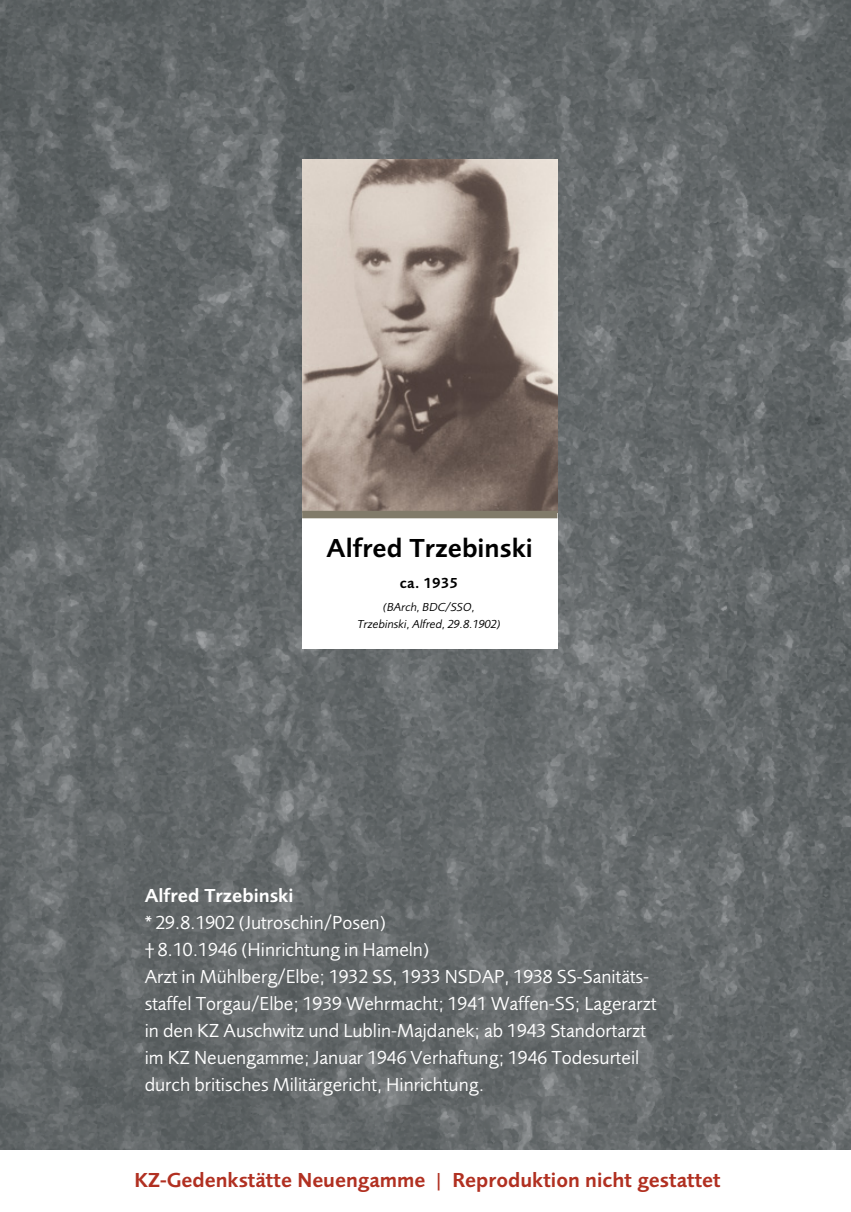
<style>
.page{position:relative;width:851px;height:1212px;background:#fff}
.page>*{position:absolute;margin:0;border:0;box-sizing:border-box;transform-origin:0 0}
.t1{font:27px "Foundry Sans Demi CE";color:#000}
.t2{font:21px "Foundry Sans Demi CE";color:#b13021}
.t3{font:19.5px/27px "Foundry Sans Book CE";color:#fff}
.t4{font:19.5px "Foundry Sans Demi CE";color:#fff}
.t5{font:15px "Foundry Sans Demi CE";color:#000}
.t6{font:12px/16.8px "Foundry Sans Book Italic CE";color:#000;text-align:center}
</style>
<div class="page">
<img style="left:0;top:0;width:850px;height:1150px">
<div style="left:302px;top:493px;width:255px;height:155px;background:#fff"></div>
<img style="left:302px;top:159px;width:255px;height:352px">
<div style="left:302px;top:511px;width:255px;height:7px;background:#817b6a"></div>
<h1 class="t1" style="left:326px;top:532px;width:208px">Alfred Trzebinski</h1>
<p class="t5" style="left:400px;top:574px;width:60px">ca. 1935</p>
<p class="t6" style="left:357px;top:599px;width:144px">(BArch, BDC/SSO,<br>Trzebinski, Alfred, 29.8.1902)</p>
<p class="t4" style="left:145px;top:884px;width:150px">Alfred Trzebinski</p>
<p class="t3" style="left:145px;top:909px;width:513px">* 29.8.1902 (Jutroschin/Posen)<br>† 8.10.1946 (Hinrichtung in Hameln)<br>Arzt in Mühlberg/Elbe; 1932 SS, 1933 NSDAP, 1938 SS-Sanitäts&shy;staffel Torgau/Elbe; 1939 Wehrmacht; 1941 Waffen-SS; Lagerarzt in den KZ Auschwitz und Lublin-Majdanek; ab 1943 Standortarzt im KZ Neuengamme; Januar 1946 Verhaftung; 1946 Todesurteil durch britisches Militärgericht, Hinrichtung.</p>
<p class="t2" style="left:134px;top:1168px;width:588px">KZ-Gedenkstätte Neuengamme | Reproduktion nicht gestattet</p>
</div>
